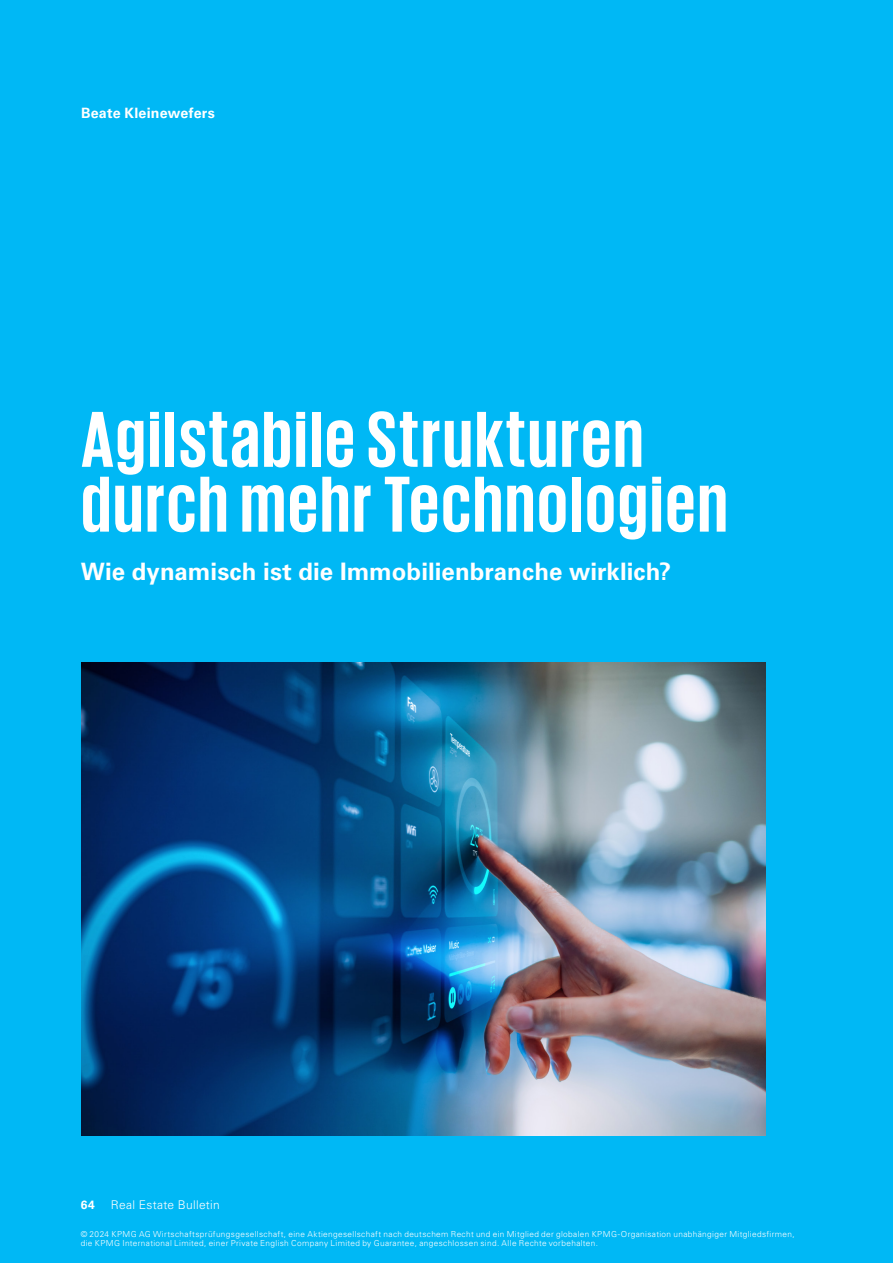
<style>
.page{position:relative;width:893px;height:1263px;background:#00b8f5}
.page>*{position:absolute;margin:0;border:0;box-sizing:border-box;transform-origin:0 0}
.t1{font:700 81px/64.8px "KPMG";letter-spacing:.025em;color:#fff}
.Titel_Zusätzliche_Informationen_weiss___{font:700 24px "Univers LT Std";letter-spacing:.005em;color:#fff}
.Titel_Zusätzliche_Informationen_weiss___-2{font:700 14.25px "Univers LT Std";letter-spacing:.015em;color:#fff}
.t2{font:300 12px "Univers LT Std";letter-spacing:.02em;color:#fff}
.t3{font:700 12px "Univers LT Std";color:#fff}
.t4{font:300 8.25px/9px "Univers LT Std";letter-spacing:.045em;color:#fff}
</style>
<div class="page">
<img style="left:81px;top:662px;width:684px;height:473px">
<p class="Titel_Zusätzliche_Informationen_weiss___-2" style="left:81px;top:105px;width:135px">Beate Kleinewefers</p>
<p class="t1" style="left:81px;top:404px;width:648px">Agilstabile Strukturen durch mehr Technologien</p>
<p class="Titel_Zusätzliche_Informationen_weiss___" style="left:81px;top:558px;width:592px">Wie dynamisch ist die Immobilienbranche wirklich?</p>
<h3 class="t3" style="left:81px;top:1198px;width:15px">64</h3>
<h3 class="t2" style="left:111px;top:1197px;width:110px">Real Estate Bulletin</h3>
<p class="t4" style="left:81px;top:1229px;width:715px">© 2024 KPMG AG Wirtschaftsprüfungsgesellschaft, eine Aktiengesellschaft nach deutschem Recht und ein Mitglied der globalen KPMG-Organisation unabhängiger Mitgliedsfirmen, die KPMG International Limited, einer Private English Company Limited by Guarantee, angeschlossen sind. Alle Rechte vorbehalten.</p>
</div>
